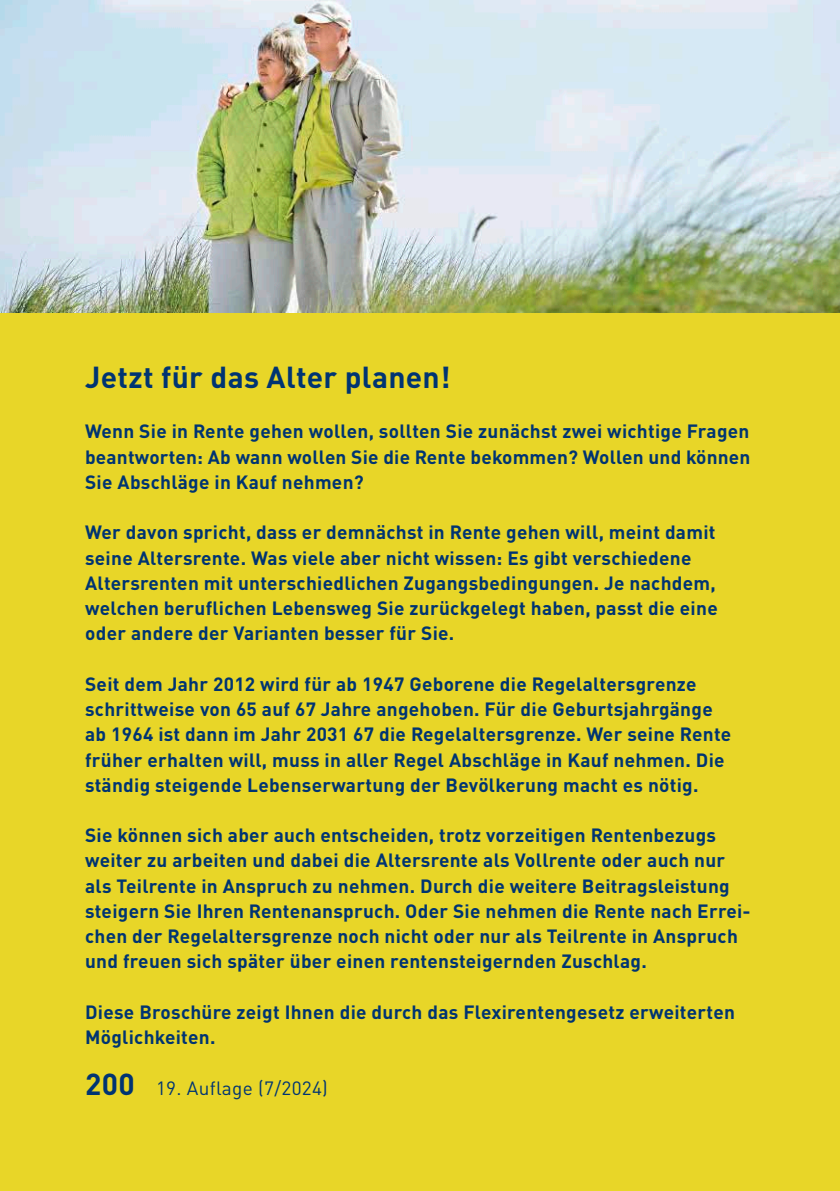
<style>
.page{position:relative;width:840px;height:1191px;background:#fff}
.page>*{position:absolute;margin:0;border:0;box-sizing:border-box;transform-origin:0 0}
.t1{font:700 30px "DIN Pro";letter-spacing:.01em;color:#003472}
.t2{font:700 19px/25.2px "DIN Pro";letter-spacing:.015em;color:#003472}
.t3{font:19px "DIN Pro";letter-spacing:.015em;color:#003472}
</style>
<div class="page">
<div style="left:0;top:312px;width:839px;height:879px;background:#e8d628"></div>
<img style="left:0;top:0;width:839px;height:312px">
<h2 class="t1" style="left:85px;top:352px;width:367px">Jetzt für das Alter planen!</h2>
<p class="t2" style="left:85px;top:417px;width:666px;text-align:justify">Wenn Sie in Rente gehen wollen, sollten Sie zunächst zwei wichtige Fragen beantworten: Ab wann wollen Sie die Rente bekommen? Wollen und können Sie Abschläge in Kauf nehmen?</p>
<p class="t2" style="left:85px;top:517px;width:633px">Wer davon spricht, dass er demnächst in Rente gehen will, meint damit seine Altersrente. Was viele aber nicht wissen: Es gibt verschiedene Altersrenten mit unterschiedlichen Zugangsbedingungen. Je nachdem, welchen beruflichen Lebensweg Sie zurückgelegt haben, passt die eine oder andere der Varianten besser für Sie.</p>
<p class="t2" style="left:85px;top:669px;width:647px">Seit dem Jahr 2012 wird für ab 1947 Geborene die Regelaltersgrenze schrittweise von 65 auf 67 Jahre angehoben. Für die Geburtsjahrgänge ab 1964 ist dann im Jahr 2031 67 die Regelaltersgrenze. Wer seine Rente früher erhalten will, muss in aller Regel Abschläge in Kauf nehmen. Die ständig steigende Lebenserwartung der Bevölkerung macht es nötig.</p>
<p class="t2" style="left:85px;top:820px;width:666px">Sie können sich aber auch entscheiden, trotz vorzeitigen Rentenbezugs weiter zu arbeiten und dabei die Altersrente als Vollrente oder auch nur als Teilrente in Anspruch zu nehmen. Durch die weitere Beitragsleistung steigern Sie Ihren Rentenanspruch. Oder Sie nehmen die Rente nach Errei&shy;chen der Regelaltersgrenze noch nicht oder nur als Teilrente in Anspruch und freuen sich später über einen rentensteigernden Zuschlag.</p>
<p class="t2" style="left:85px;top:997px;width:651px">Diese Broschüre zeigt Ihnen die durch das Flexirentengesetz erweiterten<br>Möglichkeiten.</p>
<p class="t1" style="left:85px;top:1058px;width:51px">200</p>
<p class="t3" style="left:156px;top:1072px;width:173px">19. Auflage (7/2024)</p>
</div>
